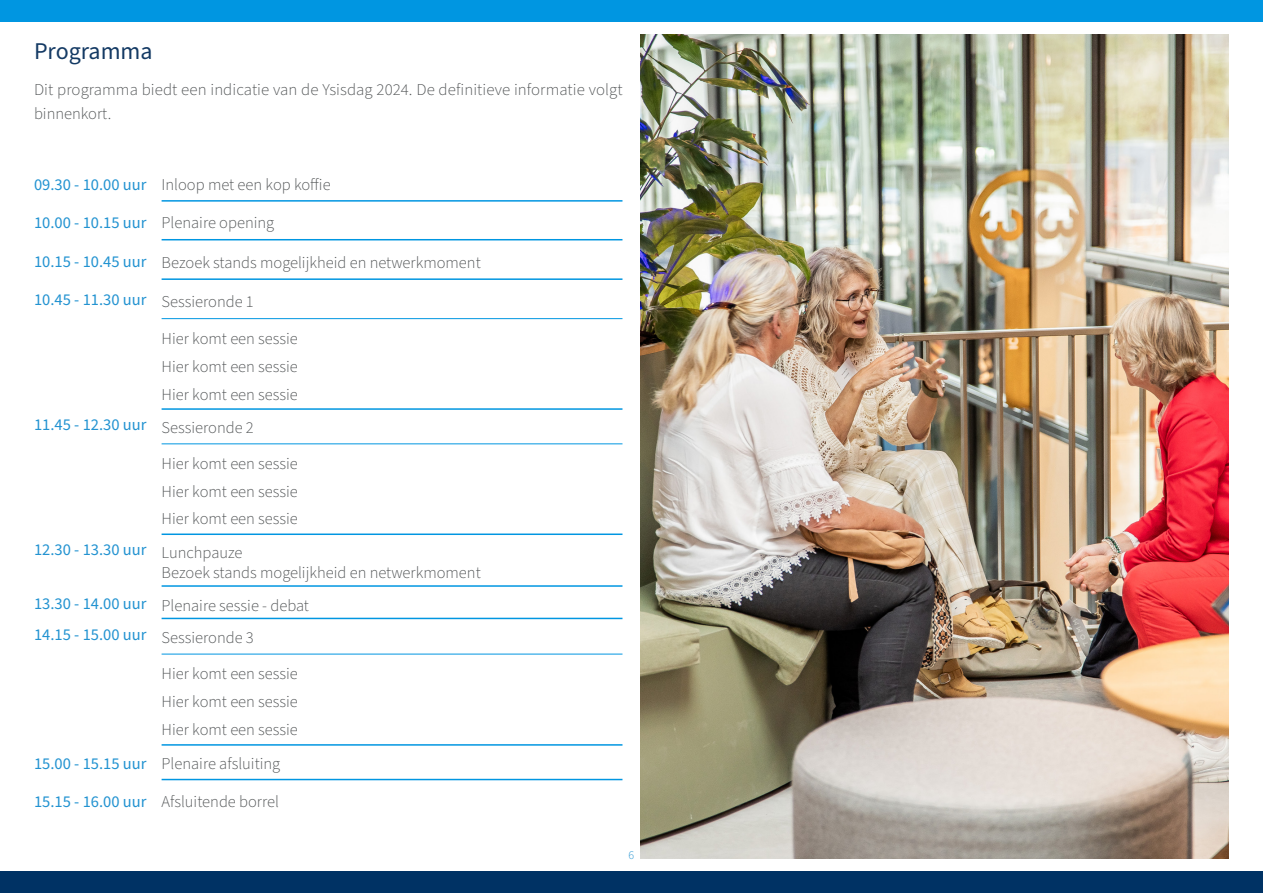
<style>
.page{position:relative;width:1263px;height:893px;background:#fff}
.page>*{position:absolute;margin:0;border:0;box-sizing:border-box;transform-origin:0 0}
.t1{font:24px "Source Sans Pro";color:#143a64}
.t2{font:300 16.5px/24px "Source Sans Pro";color:#515455}
.t3{font:16.5px "Source Sans Pro";color:#2393d1}
.t4{font:300 12px "Source Sans Pro";color:#2393d1}
</style>
<div class="page">
<hr style="left:162px;top:200px;width:460px;height:2px;background:#0096e1">
<hr style="left:162px;top:239px;width:460px;height:1px;background:#0096e1">
<hr style="left:162px;top:278px;width:460px;height:2px;background:#0096e1">
<hr style="left:162px;top:318px;width:460px;height:1px;background:#0096e1">
<hr style="left:162px;top:443px;width:460px;height:1px;background:#0096e1">
<hr style="left:162px;top:533px;width:460px;height:2px;background:#0096e1">
<div style="left:0;top:0;width:1263px;height:21px;background:#0096e1"></div>
<div style="left:0;top:872px;width:1263px;height:21px;background:#003264"></div>
<hr style="left:162px;top:585px;width:460px;height:2px;background:#0096e1">
<hr style="left:162px;top:654px;width:460px;height:1px;background:#0096e1">
<hr style="left:162px;top:779px;width:460px;height:1px;background:#0096e1">
<hr style="left:162px;top:744px;width:460px;height:2px;background:#0096e1">
<img style="left:640px;top:34px;width:589px;height:825px">
<hr style="left:162px;top:408px;width:460px;height:2px;background:#0096e1">
<hr style="left:162px;top:618px;width:460px;height:1px;background:#0096e1">
<p class="t1" style="left:34px;top:35px;width:120px">Programma</p>
<p class="t2" style="left:34px;top:78px;width:590px">Dit programma biedt een indicatie van de Ysisdag 2024. De definitieve informatie volgt binnenkort.</p>
<p class="t3" style="left:34px;top:174px;width:114px">09.30 - 10.00 uur</p>
<p class="t3" style="left:34px;top:212px;width:114px">10.00 - 10.15 uur</p>
<p class="t3" style="left:34px;top:250px;width:114px">10.15 - 10.45 uur</p>
<p class="t3" style="left:34px;top:288px;width:114px">10.45 - 11.30 uur</p>
<p class="t2" style="left:162px;top:173px;width:171px">Inloop met een kop koffie</p>
<p class="t2" style="left:162px;top:211px;width:114px">Plenaire opening</p>
<p class="t2" style="left:162px;top:251px;width:321px">Bezoek stands mogelijkheid en netwerkmoment</p>
<p class="t2" style="left:162px;top:290px;width:94px">Sessieronde 1</p>
<p class="t2" style="left:162px;top:327px;width:138px">Hier komt een sessie</p>
<p class="t2" style="left:162px;top:355px;width:138px">Hier komt een sessie</p>
<p class="t2" style="left:162px;top:383px;width:138px">Hier komt een sessie</p>
<p class="t3" style="left:34px;top:414px;width:114px">11.45 - 12.30 uur</p>
<p class="t2" style="left:162px;top:416px;width:94px">Sessieronde 2</p>
<p class="t2" style="left:162px;top:452px;width:138px">Hier komt een sessie</p>
<p class="t2" style="left:162px;top:480px;width:138px">Hier komt een sessie</p>
<p class="t2" style="left:162px;top:507px;width:138px">Hier komt een sessie</p>
<p class="t3" style="left:34px;top:539px;width:114px">12.30 - 13.30 uur</p>
<p class="t2" style="left:162px;top:541px;width:82px">Lunchpauze</p>
<p class="t2" style="left:162px;top:561px;width:321px">Bezoek stands mogelijkheid en netwerkmoment</p>
<p class="t3" style="left:34px;top:592px;width:114px">13.30 - 14.00 uur</p>
<p class="t2" style="left:162px;top:594px;width:149px">Plenaire sessie - debat</p>
<p class="t3" style="left:34px;top:624px;width:114px">14.15 - 15.00 uur</p>
<p class="t2" style="left:162px;top:626px;width:94px">Sessieronde 3</p>
<p class="t2" style="left:162px;top:662px;width:138px">Hier komt een sessie</p>
<p class="t2" style="left:162px;top:690px;width:138px">Hier komt een sessie</p>
<p class="t2" style="left:162px;top:718px;width:138px">Hier komt een sessie</p>
<p class="t3" style="left:34px;top:752px;width:114px">15.00 - 15.15 uur</p>
<p class="t3" style="left:34px;top:791px;width:114px">15.15 - 16.00 uur</p>
<p class="t2" style="left:162px;top:752px;width:120px">Plenaire afsluiting</p>
<p class="t2" style="left:162px;top:790px;width:119px">Afsluitende borrel</p>
<p class="t4" style="left:629px;top:846px;width:7px">6</p>
</div>
